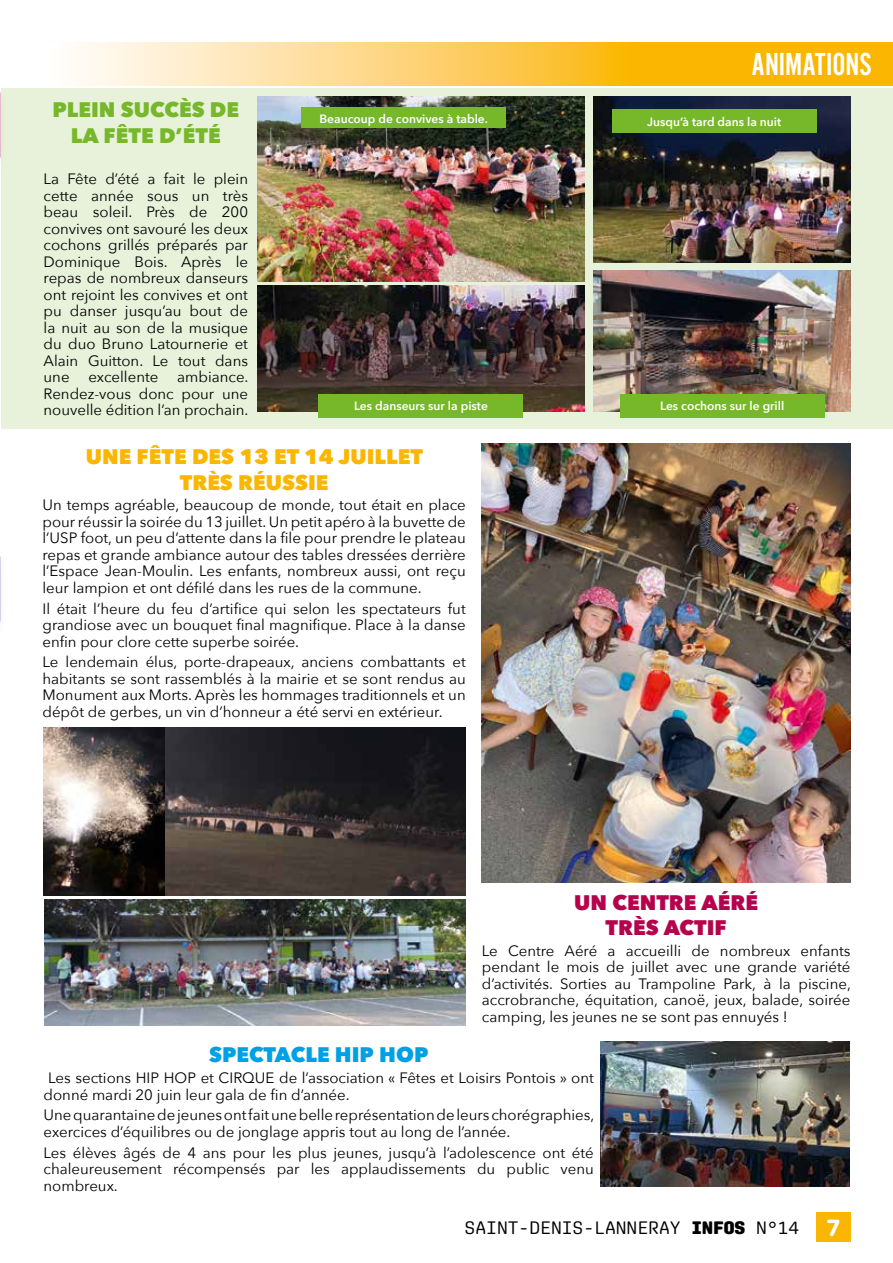
<style>
.page{position:relative;width:893px;height:1263px;background:#fff}
.page>*{position:absolute;margin:0;border:0;box-sizing:border-box;transform-origin:0 0}
.t1{font:33px "Alternate Got No 2 D";color:#fff}
.t2{font:800 21px/25.5px "Avenir Next";color:#fab600;text-align:center}
.t3{font:800 21px/25.5px "Avenir Next";color:#76b82a;text-align:center}
.t4{font:800 21px/25.5px "Avenir Next";color:#b6014c;text-align:center}
.t5{font:800 21px "Avenir Next";color:#00a0e4}
.t6{font:18px "Aglet Mono";color:#000}
.t7{font:15px/16.5px "Avenir Next";color:#000;text-align:justify}
.t8{font:600 12px "Avenir Next";color:#fff}
.s1{font-weight:900}
.s2{font-weight:700;font-size:24px;color:#fff}
</style>
<div class="page">
<div style="left:2px;top:88px;width:891px;height:340px;background:#e8f1da"></div>
<div style="left:0;top:81px;width:6px;height:93px;background:#000;opacity:.35"></div>
<div style="left:816px;top:1212px;width:34px;height:30px;background:#fab600"></div>
<svg style="left:77px;top:43px;width:816px;height:42px;background:#fcce5e"></svg>
<img style="left:44px;top:900px;width:422px;height:125px">
<img style="left:44px;top:728px;width:422px;height:168px">
<img style="left:482px;top:443px;width:368px;height:439px">
<img style="left:257px;top:96px;width:328px;height:185px">
<img style="left:594px;top:96px;width:256px;height:167px">
<img style="left:594px;top:270px;width:256px;height:141px">
<img style="left:257px;top:286px;width:328px;height:125px">
<img style="left:601px;top:1041px;width:249px;height:146px">
<div style="left:301px;top:107px;width:205px;height:21px;background:#76b82a"></div>
<div style="left:612px;top:110px;width:204px;height:23px;background:#76b82a"></div>
<div style="left:319px;top:394px;width:204px;height:24px;background:#76b82a"></div>
<div style="left:620px;top:394px;width:204px;height:24px;background:#76b82a"></div>
<h2 class="t3" style="left:53px;top:97px;width:188px">PLEIN SUCCÈS DE<br>LA FÊTE D’ÉTÉ</h2>
<p class="t7" style="left:44px;top:170px;width:206px">La Fête d’été a fait le plein cette année sous un très beau soleil. Près de 200 convives ont savouré les deux cochons grillés préparés par Dominique Bois. Après le repas de nombreux danseurs ont rejoint les convives et ont pu danser jusqu’au bout de la nuit au son de la musique du duo Bruno Latournerie et Alain Guitton. Le tout dans une</p>
<p class="t7" style="left:44px;top:368px;width:206px;text-indent:134px">ambiance.<br>Rendez-vous donc pour une nouvelle édition l’an prochain.</p>
<p class="t7" style="left:88px;top:368px;width:71px">excellente</p>
<h1 class="t1" style="left:752px;top:47px;width:122px">ANIMATIONS</h1>
<p class="t8" style="left:320px;top:109px;width:170px">Beaucoup de convives à table.</p>
<p class="t8" style="left:647px;top:111px;width:136px">Jusqu’à tard dans la nuit</p>
<p class="t8" style="left:354px;top:396px;width:135px">Les danseurs sur la piste</p>
<p class="t8" style="left:660px;top:396px;width:126px">Les cochons sur le grill</p>
<h2 class="t2" style="left:86px;top:444px;width:339px">UNE FÊTE DES 13 ET 14 JUILLET<br>TRÈS RÉUSSIE</h2>
<p class="t7" style="left:43px;top:496px;width:425px">Un temps agréable, beaucoup de monde, tout était en place pour réussir la soirée du 13 juillet. Un petit apéro à la buvette de l’USP foot, un peu d’attente dans la file pour prendre le plateau repas et grande ambiance autour des tables dressées derrière l’Espace Jean-Moulin. Les enfants, nombreux aussi, ont reçu leur lampion et ont défilé dans les rues de la commune.</p>
<p class="t7" style="left:43px;top:599px;width:425px">Il était l’heure du feu d’artifice qui selon les spectateurs fut grandiose avec un bouquet final magnifique. Place à la danse enfin pour clore cette superbe soirée.</p>
<p class="t7" style="left:43px;top:653px;width:425px">Le lendemain élus, porte-drapeaux, anciens combattants et habitants se sont rassemblés à la mairie et se sont rendus au Monument aux Morts. Après les hommages traditionnels et un dépôt de gerbes, un vin d’honneur a été servi en extérieur.</p>
<h2 class="t4" style="left:574px;top:889px;width:185px">UN CENTRE AÉRÉ<br>TRÈS ACTIF</h2>
<p class="t7" style="left:482px;top:942px;width:370px">Le Centre Aéré a accueilli de nombreux enfants pendant le mois de juillet avec une grande variété d’activités. Sorties au Trampoline Park, à la piscine, accrobranche, équitation, canoë, jeux, balade, soirée camping, les jeunes ne se sont pas ennuyés !</p>
<h2 class="t5" style="left:209px;top:1042px;width:221px">SPECTACLE HIP HOP</h2>
<p class="t7" style="left:44px;top:1069px;width:552px;text-indent:5px">Les sections HIP HOP et CIRQUE de l’association « Fêtes et Loisirs Pontois » ont donné mardi 20 juin leur gala de fin d’année.</p>
<p class="t7" style="left:44px;top:1106px;width:552px">Une quarantaine de jeunes ont fait une belle représentation de leurs chorégraphies, exercices d’équilibres ou de jonglage appris tout au long de l’année.</p>
<p class="t7" style="left:44px;top:1143px;width:552px">Les élèves âgés de 4 ans pour les plus jeunes, jusqu’à l’adolescence ont été chaleureusement récompensés par les applaudissements du public venu nombreux.</p>
<p class="t6" style="left:465px;top:1217px;width:378px">SAINT-DENIS-LANNERAY <span class="s1">INFOS</span> N°14 <span class="s2">7</span></p>
</div>
